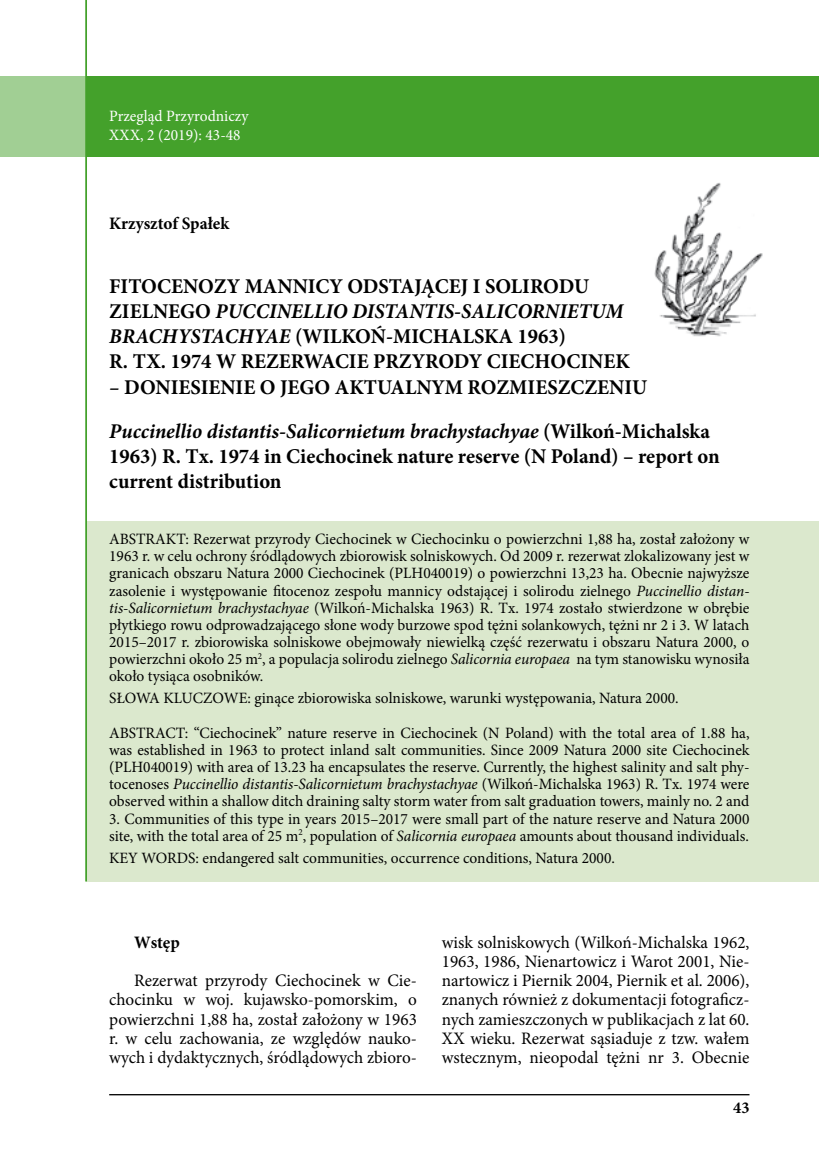
<style>
.page{position:relative;width:819px;height:1166px;background:#fff}
.page>*{position:absolute;margin:0;border:0;box-sizing:border-box;transform-origin:0 0}
.t1{font:700 21px/25.2px "Minion Pro";color:#000}
.t2{font:17.5px/19.2px "Minion Pro";color:#000;text-align:justify}
.t3{font:700 17.5px "Minion Pro";color:#000}
.t4{font:700 16.62px "Minion Pro";color:#000}
.t5{font:15.75px/17.2px "Minion Pro";color:#000;text-align:justify}
.t6{font:15.75px/18.9px "Minion Pro";color:#fff}
.s1{font-style:italic}
</style>
<div class="page">
<img style="left:654px;top:182px;width:109px;height:155px">
<div style="left:86px;top:521px;width:733px;height:360px;background:#dbe8cd"></div>
<div style="left:0;top:77px;width:819px;height:80px;background:#44a12b"></div>
<div style="left:0;top:0;width:87px;height:1166px;background:#fff"></div>
<hr style="left:85px;top:0;width:2px;height:881px;background:#44a12b">
<hr style="left:109px;top:1094px;width:640px;height:1px;background:#000">
<p class="t6" style="left:109px;top:106px;width:141px">Przegląd Przyrodniczy<br>XXX, 2 (2019): 43-48</p>
<p class="t3" style="left:109px;top:211px;width:121px">Krzysztof Spałek</p>
<h1 class="t1" style="left:109px;top:273px;width:522px">FITOCENOZY MANNICY ODSTAJĄCEJ I SOLIRODU ZIELNEGO <span class="s1">PUCCINELLIO DISTANTIS-SALICORNIETUM BRACHYSTACHYAE</span> (WILKOŃ-MICHALSKA 1963)<br>R. TX. 1974 W REZERWACIE PRZYRODY CIECHOCINEK</h1>
<h1 class="t1" style="left:109px;top:364px;width:602px;line-height:44.4px"><span class="s1">–</span> DONIESIENIE O JEGO AKTUALNYM ROZMIESZCZENIU<br><span class="s1">Puccinellio distantis-Salicornietum brachystachyae</span> (Wilkoń-Michalska</h1>
<h1 class="t1" style="left:109px;top:444px;width:612px">1963) R. Tx. 1974 in Ciechocinek nature reserve (N Poland) – report on current distribution</h1>
<p class="t5" style="left:109px;top:530px;width:641px">ABSTRAKT: Rezerwat przyrody Ciechocinek w Ciechocinku o powierzchni 1,88 ha, został założony w 1963 r. w celu ochrony śródlądowych zbiorowisk solniskowych. Od 2009 r. rezerwat zlokalizowany jest w granicach obszaru Natura 2000 Ciechocinek (PLH040019) o powierzchni 13,23 ha. Obecnie najwyższe zasolenie i występowanie fitocenoz zespołu mannicy odstającej i solirodu zielnego <span class="s1">Puccinellio distan&shy;tis-Salicornietum brachystachyae</span> (Wilkoń-Michalska 1963) R. Tx. 1974 zostało stwierdzone w obrębie płytkiego rowu odprowadzającego słone wody burzowe spod tężni solankowych, tężni nr 2 i 3. W latach 2015–2017 r. zbiorowiska solniskowe obejmowały niewielką część rezerwatu i obszaru Natura 2000, o powierzchni około 25 m<sup>2</sup>, a populacja solirodu zielnego <span class="s1">Salicornia europaea</span> na tym stanowisku wynosiła około tysiąca osobników.</p>
<p class="t5" style="left:109px;top:681px;width:641px;line-height:34.3px">SŁOWA KLUCZOWE: ginące zbiorowiska solniskowe, warunki występowania, Natura 2000.<br>ABSTRACT: “Ciechocinek” nature reserve in Ciechocinek (N Poland) with the total area of 1.88 ha,</p>
<p class="t5" style="left:109px;top:741px;width:641px">was established in 1963 to protect inland salt communities. Since 2009 Natura 2000 site Ciechocinek (PLH040019) with area of 13.23 ha encapsulates the reserve. Currently, the highest salinity and salt phy&shy;tocenoses <span class="s1">Puccinellio distantis-Salicornietum brachystachyae</span> (Wilkoń-Michalska 1963) R. Tx. 1974 were observed within a shallow ditch draining salty storm water from salt graduation towers, mainly no. 2 and</p>
<p class="t5" style="left:109px;top:810px;width:641px">3. Communities of this type in years 2015–2017 were small part of the nature reserve and Natura 2000 site, with the total area of 25 m<sup>2</sup>, population of <span class="s1">Salicornia europaea</span> amounts about thousand individuals.</p>
<p class="t5" style="left:109px;top:849px;width:507px">KEY WORDS: endangered salt communities, occurrence conditions, Natura 2000.</p>
<p class="t3" style="left:134px;top:929px;width:47px">Wstęp</p>
<p class="t2" style="left:109px;top:971px;width:309px;text-indent:25px">Rezerwat przyrody Ciechocinek w Cie&shy;chocinku w woj. kujawsko-pomorskim, o powierzchni 1,88 ha, został założony w 1963 r. w celu zachowania, ze względów nauko&shy;wych i dydaktycznych, śródlądowych zbioro-</p>
<p class="t2" style="left:441px;top:932px;width:309px">wisk solniskowych (Wilkoń-Michalska 1962, 1963, 1986, Nienartowicz i Warot 2001, Nie&shy;nartowicz i Piernik 2004, Piernik et al. 2006), znanych również z dokumentacji fotograficz&shy;nych zamieszczonych w publikacjach z lat 60.<br>XX wieku. Rezerwat sąsiaduje z tzw. wałem wstecznym, nieopodal tężni nr 3. Obecnie</p>
<p class="t4" style="left:733px;top:1096px;width:18px">43</p>
</div>
